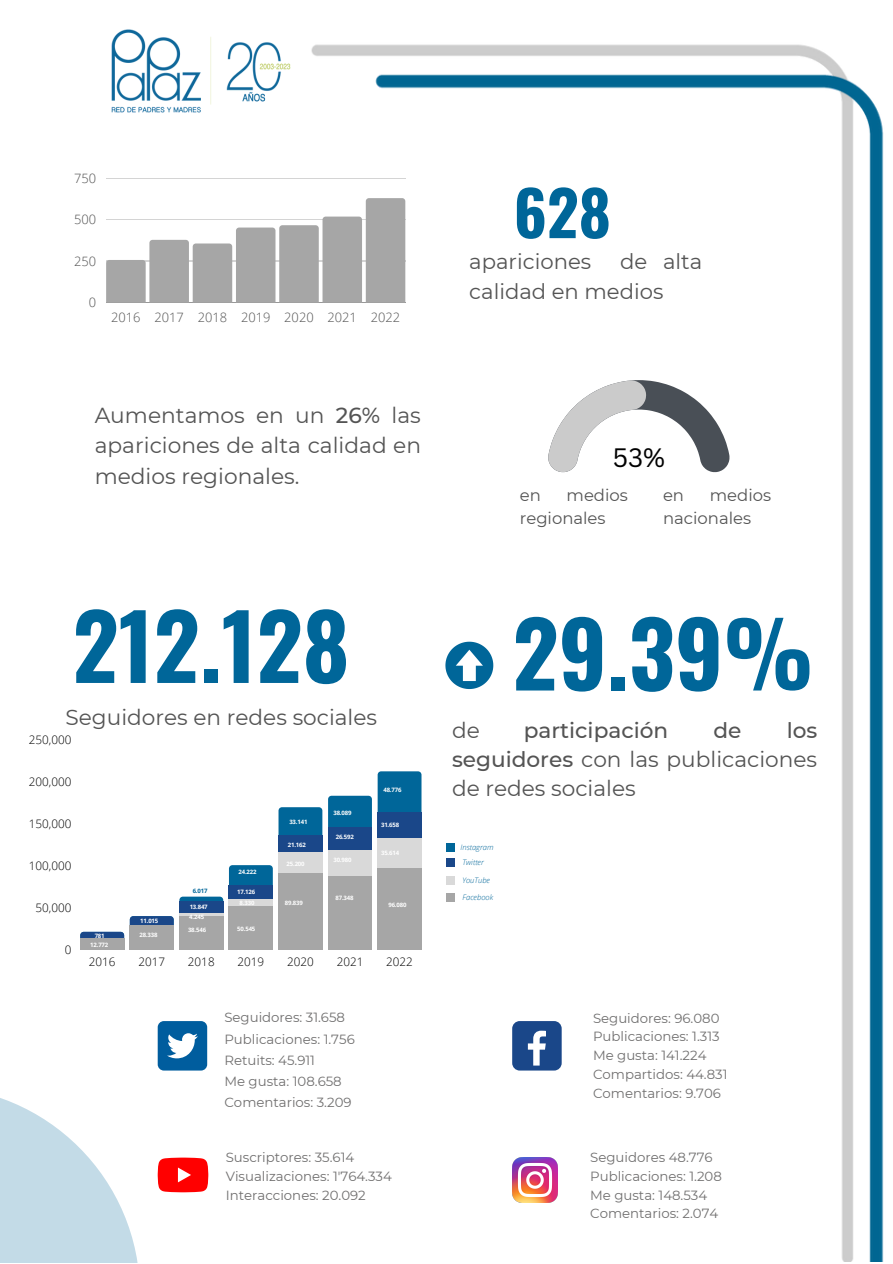
<style>
.page{position:relative;width:893px;height:1264px;background:#fff}
.page>*{position:absolute;margin:0;border:0;box-sizing:border-box;transform-origin:0 0}
.t1{font:700 89.7px "Oswald";color:#069}
.t2{font:700 61.8px "Oswald";color:#069}
.t3{font:25.95px "Canva Sans";color:#000}
.t4{font:21.75px/30.3px "Montserrat";color:#545454;text-align:justify}
.t5{font:21.6px/29.2px "Montserrat";color:#545454;text-align:justify}
.t6{font:500 21.6px "Montserrat";color:#545454}
.t7{font:21.15px/29.2px "Montserrat";color:#545454}
.t8{font:16.5px/22.5px "Montserrat";color:#545454}
.t9{font:13.35px/18.9px "Montserrat";color:#706f6f}
.t10{font:300 12.9px "Open Sans";color:#545454}
.t11{font:300 11.7px "Open Sans";color:#000}
.t12{font:italic 300 7.65px "Open Sans";color:#069}
.t13{font:700 6px "Open Sans";letter-spacing:-.025em;color:#fff}
.t14{font:700 6px "Open Sans";color:#069}
.s1{font-weight:500}
</style>
<div class="page">
<img style="left:80px;top:44px;width:804px;height:1217px">
<svg style="left:0;top:1086px;width:140px;height:176px;fill:#c3dbe7"></svg>
<img style="left:80px;top:29px;width:241px;height:109px">
<hr style="left:106px;top:178px;width:299px;height:1px;background:#545454">
<hr style="left:106px;top:302px;width:299px;height:1px;background:#545454">
<svg style="left:106px;top:198px;width:299px;height:104px"></svg>
<svg style="left:548px;top:380px;width:181px;height:92px"></svg>
<svg style="left:445px;top:641px;width:48px;height:48px"></svg>
<img style="left:512px;top:1157px;width:45px;height:45px">
<svg style="left:158px;top:1157px;width:50px;height:35px"></svg>
<div style="left:512px;top:1021px;width:49px;height:49px;background:#1a4789;border-radius:8px"></div>
<svg style="left:528px;top:1030px;width:18px;height:35px"></svg>
<div style="left:158px;top:1021px;width:49px;height:49px;background:#005d9e;border-radius:6px"></div>
<svg style="left:167px;top:1033px;width:31px;height:25px"></svg>
<svg style="left:179px;top:896px;width:44px;height:4px"></svg>
<svg style="left:229px;top:865px;width:44px;height:3px"></svg>
<svg style="left:278px;top:807px;width:44px;height:3px"></svg>
<svg style="left:328px;top:795px;width:44px;height:4px"></svg>
<svg style="left:377px;top:771px;width:44px;height:3px"></svg>
<svg style="left:80px;top:931px;width:44px;height:4px"></svg>
<svg style="left:130px;top:916px;width:44px;height:3px"></svg>
<div style="left:179px;top:901px;width:44px;height:48px;background:#1a4789"></div>
<div style="left:229px;top:885px;width:44px;height:64px;background:#1a4789"></div>
<div style="left:278px;top:835px;width:44px;height:114px;background:#1a4789"></div>
<div style="left:328px;top:827px;width:44px;height:122px;background:#1a4789"></div>
<div style="left:377px;top:812px;width:44px;height:137px;background:#1a4789"></div>
<div style="left:179px;top:913px;width:44px;height:36px;background:#d9d9d9"></div>
<div style="left:229px;top:899px;width:44px;height:50px;background:#d9d9d9"></div>
<div style="left:278px;top:852px;width:44px;height:97px;background:#d9d9d9"></div>
<div style="left:328px;top:850px;width:44px;height:99px;background:#d9d9d9"></div>
<div style="left:377px;top:838px;width:44px;height:111px;background:#d9d9d9"></div>
<div style="left:80px;top:938px;width:44px;height:11px;background:#a6a6a6"></div>
<div style="left:130px;top:925px;width:44px;height:24px;background:#a6a6a6"></div>
<div style="left:179px;top:916px;width:44px;height:33px;background:#a6a6a6"></div>
<div style="left:229px;top:906px;width:44px;height:43px;background:#a6a6a6"></div>
<div style="left:278px;top:874px;width:44px;height:75px;background:#a6a6a6"></div>
<div style="left:328px;top:876px;width:44px;height:73px;background:#a6a6a6"></div>
<div style="left:377px;top:868px;width:44px;height:81px;background:#a6a6a6"></div>
<div style="left:446px;top:892px;width:9px;height:9px;background:#a6a6a6"></div>
<div style="left:446px;top:875px;width:9px;height:9px;background:#d9d9d9"></div>
<div style="left:446px;top:843px;width:9px;height:9px;background:#069"></div>
<div style="left:446px;top:858px;width:9px;height:9px;background:#1a4789"></div>
<p class="t10" style="left:74px;top:169px;width:24px">750</p>
<p class="t10" style="left:74px;top:210px;width:24px">500</p>
<p class="t10" style="left:74px;top:252px;width:24px">250</p>
<p class="t10" style="left:89px;top:293px;width:9px">0</p>
<p class="t10" style="left:111px;top:308px;width:290px">2016 2017 2018 2019 2020 2021 2022</p>
<h2 class="t2" style="left:513px;top:164px;width:99px">628</h2>
<h3 class="t7" style="left:469px;top:247px;width:234px;text-indent:151px">de alta calidad en medios</h3>
<h3 class="t7" style="left:469px;top:247px;width:123px">apariciones</h3>
<h3 class="t4" style="left:95px;top:400px;width:328px">Aumentamos en un <span class="s1">26%</span> las apariciones de alta calidad en medios regionales.</h3>
<h3 class="t3" style="left:612px;top:439px;width:54px">53%</h3>
<p class="t8" style="left:519px;top:484px;width:110px;text-indent:47px">medios regionales</p>
<p class="t8" style="left:519px;top:484px;width:23px">en</p>
<p class="t8" style="left:663px;top:484px;width:110px;text-indent:47px">medios nacionales</p>
<p class="t8" style="left:663px;top:484px;width:23px">en</p>
<h1 class="t1" style="left:73px;top:576px;width:278px">212.128</h1>
<h3 class="t5" style="left:66px;top:702px;width:313px">Seguidores en redes sociales</h3>
<p class="t11" style="left:29px;top:731px;width:44px">250,000</p>
<p class="t11" style="left:29px;top:773px;width:44px">200,000</p>
<p class="t11" style="left:29px;top:815px;width:44px">150,000</p>
<p class="t11" style="left:29px;top:857px;width:44px">100,000</p>
<p class="t11" style="left:36px;top:899px;width:37px">50,000</p>
<p class="t11" style="left:65px;top:941px;width:8px">0</p>
<p class="t13" style="left:140px;top:917px;width:20px">11.015</p>
<p class="t13" style="left:95px;top:931px;width:11px">781</p>
<p class="t13" style="left:139px;top:930px;width:20px">28.338</p>
<p class="t13" style="left:90px;top:940px;width:20px">12.772</p>
<p class="t14" style="left:193px;top:886px;width:16px">6.017</p>
<p class="t13" style="left:190px;top:902px;width:20px">13.847</p>
<p class="t13" style="left:189px;top:912px;width:16px">4.245</p>
<p class="t13" style="left:238px;top:868px;width:20px">24.222</p>
<p class="t13" style="left:237px;top:887px;width:20px">17.126</p>
<p class="t13" style="left:239px;top:898px;width:16px">8.330</p>
<p class="t13" style="left:188px;top:925px;width:20px">38.546</p>
<p class="t13" style="left:237px;top:924px;width:20px">50.545</p>
<p class="t13" style="left:383px;top:785px;width:20px">48.776</p>
<p class="t13" style="left:333px;top:808px;width:20px">38.089</p>
<p class="t13" style="left:289px;top:817px;width:20px">33.141</p>
<p class="t13" style="left:381px;top:820px;width:20px">31.658</p>
<p class="t13" style="left:336px;top:832px;width:20px">26.592</p>
<p class="t13" style="left:288px;top:841px;width:20px">21.162</p>
<p class="t13" style="left:381px;top:849px;width:20px">35.614</p>
<p class="t13" style="left:286px;top:860px;width:20px">25.200</p>
<p class="t13" style="left:333px;top:856px;width:20px">30.980</p>
<p class="t13" style="left:285px;top:898px;width:20px">89.839</p>
<p class="t13" style="left:335px;top:893px;width:20px">87.348</p>
<p class="t13" style="left:388px;top:900px;width:20px">96.080</p>
<p class="t11" style="left:89px;top:953px;width:28px">2016</p>
<p class="t11" style="left:138px;top:953px;width:28px">2017</p>
<p class="t11" style="left:188px;top:953px;width:28px">2018</p>
<p class="t11" style="left:237px;top:953px;width:28px">2019</p>
<p class="t11" style="left:287px;top:953px;width:28px">2020</p>
<p class="t11" style="left:336px;top:953px;width:28px">2021</p>
<p class="t11" style="left:386px;top:953px;width:28px">2022</p>
<h1 class="t1" style="left:512px;top:583px;width:302px">29.39%</h1>
<h3 class="t5" style="left:452px;top:715px;width:29px">de</h3>
<h3 class="t6" style="left:523px;top:716px;width:146px">participación</h3>
<h3 class="t6" style="left:713px;top:716px;width:30px">de</h3>
<h3 class="t5" style="left:452px;top:715px;width:367px;text-indent:334px"><span class="s1">los seguidores</span> con las publicaciones de redes sociales</h3>
<p class="t12" style="left:460px;top:842px;width:34px">Instagram</p>
<p class="t12" style="left:462px;top:857px;width:23px">Twitter</p>
<p class="t12" style="left:462px;top:874px;width:29px">YouTube</p>
<p class="t12" style="left:462px;top:891px;width:32px">Facebook</p>
<p class="t9" style="left:224px;top:1007px;width:132px;line-height:21px">Seguidores: 31.658<br>Publicaciones: 1.756<br>Retuits: 45.911<br>Me gusta: 108.658<br>Comentarios: 3.209</p>
<p class="t9" style="left:593px;top:1008px;width:136px">Seguidores: 96.080<br>Publicaciones: 1.313<br>Me gusta: 141.224<br>Compartidos: 44.831<br>Comentarios: 9.706</p>
<p class="t9" style="left:226px;top:1147px;width:167px">Suscriptores: 35.614<br>Visualizaciones: 1'764.334<br>Interacciones: 20.092</p>
<p class="t9" style="left:590px;top:1147px;width:133px">Seguidores 48.776<br>Publicaciones: 1.208<br>Me gusta: 148.534<br>Comentarios: 2.074</p>
</div>
